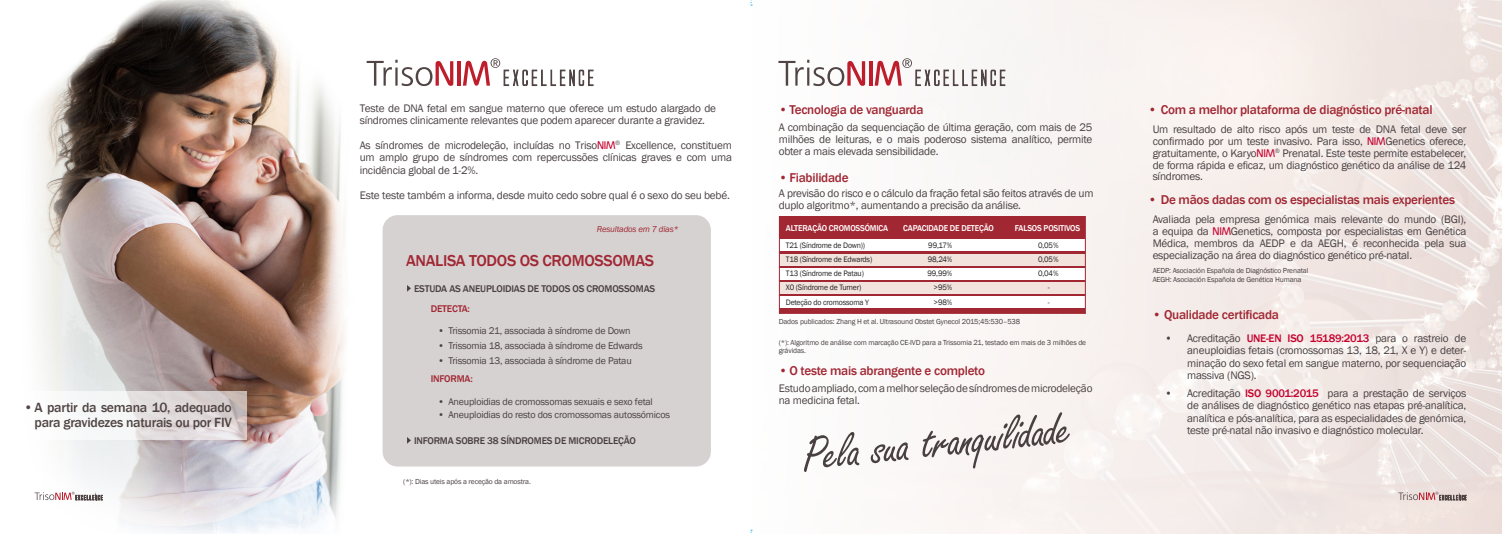
<style>
.page{position:relative;width:1502px;height:534px;background:#fff}
.page>*{position:absolute;margin:0;border:0;box-sizing:border-box;transform-origin:0 0}
.t1{font:52.5px "Freestyle Script";color:#494042}
.t2{font:500 16.25px "Franklin Gothic";letter-spacing:-.02em;color:#a12733}
.t3{font:500 13.75px/15px "Franklin Gothic";letter-spacing:-.02em;color:#504544;text-align:right}
.t4{font:500 13.12px "Franklin Gothic";letter-spacing:-.02em;color:#a12733}
.t5{font:11.25px/11.9px "Franklin Gothic";letter-spacing:-.02em;color:#494042;text-align:justify}
.t6{font:10px "Franklin Gothic";letter-spacing:-.02em;color:#494042}
.t7{font:500 10px "Franklin Gothic";letter-spacing:-.02em;color:#494042}
.t8{font:500 10px "Franklin Gothic";letter-spacing:-.02em;color:#a12733}
.t9{font:500 8.75px "Franklin Gothic";letter-spacing:-.02em;color:#fff;scale:.95 1}
.t10{font:italic 8.75px "Franklin Gothic";letter-spacing:-.02em;color:#a12733}
.t11{font:8.12px "Franklin Gothic";letter-spacing:-.02em;color:#231f20;scale:.95 1}
.t12{font:7.5px/8.8px "Franklin Gothic";letter-spacing:-.02em;color:#494042}
.s1{font-family:"Bauhaus BT Medium";color:#c5002e}
.s2{font-weight:500;color:#c5002e}
</style>
<div class="page">
<img style="left:751px;top:0;width:751px;height:534px">
<hr style="left:869px;top:61px;width:3px;height:25px;background:#be1d2c">
<svg style="left:778px;top:60px;width:87px;height:26px"></svg>
<svg style="left:875px;top:58px;width:130px;height:28px"></svg>
<svg style="left:1398px;top:492px;width:68px;height:8px"></svg>
<img style="left:34px;top:0;width:376px;height:534px">
<div style="left:383px;top:215px;width:328px;height:251px;background:#d6d2d1;border-radius:15px"></div>
<svg style="left:34px;top:391px;width:213px;height:49px"></svg>
<svg style="left:407px;top:285px;width:4px;height:7px"></svg>
<svg style="left:407px;top:437px;width:4px;height:7px"></svg>
<hr style="left:457px;top:61px;width:4px;height:25px;background:#be1d2c">
<svg style="left:367px;top:60px;width:86px;height:26px"></svg>
<svg style="left:463px;top:58px;width:130px;height:28px"></svg>
<svg style="left:35px;top:492px;width:68px;height:8px"></svg>
<div style="left:779px;top:216px;width:306px;height:97px;background:#a12733"></div>
<div style="left:779px;top:296px;width:306px;height:12px;background:#fff"></div>
<div style="left:779px;top:282px;width:306px;height:12px;background:#f2e3dd"></div>
<div style="left:779px;top:268px;width:306px;height:12px;background:#fff"></div>
<div style="left:779px;top:254px;width:306px;height:11px;background:#f2e3dd"></div>
<div style="left:779px;top:240px;width:306px;height:11px;background:#fff"></div>
<div style="left:779px;top:216px;width:307px;height:98px;border:1px solid #a12733"></div>
<p class="t3" style="left:24px;top:400px;width:209px">•A partir da semana 10, adequado para gravidezes naturais ou por FIV</p>
<p class="t5" style="left:360px;top:102px;width:358px;line-height:12.5px">Teste de DNA fetal em sangue materno que oferece um estudo alargado de síndromes clinicamente relevantes que podem aparecer durante a gravidez.</p>
<p class="t5" style="left:360px;top:140px;width:374px;line-height:12.2px">As síndromes de microdeleção, incluídas no Triso<span class="s1">NIM</span><sup>®</sup> Excellence, constituem um amplo grupo de síndromes com repercussões clínicas graves e com uma incidência global de 1-2%.</p>
<p class="t5" style="left:360px;top:189px;width:372px">Este teste também a informa, desde muito cedo sobre qual é o sexo do seu bebé.</p>
<p class="t10" style="left:597px;top:223px;width:83px">Resultados em 7 dias*</p>
<p class="t2" style="left:406px;top:251px;width:249px">ANALISA TODOS OS CROMOSSOMAS</p>
<p class="t8" style="left:431px;top:302px;width:41px">DETECTA:</p>
<p class="t6" style="left:438px;top:325px;width:194px">• Trissomia 21, associada à síndrome de Down</p>
<p class="t6" style="left:438px;top:340px;width:206px">• Trissomia 18, associada à síndrome de Edwards</p>
<p class="t6" style="left:438px;top:354px;width:195px">• Trissomia 13, associada à síndrome de Patau</p>
<p class="t8" style="left:431px;top:373px;width:43px">INFORMA:</p>
<p class="t6" style="left:438px;top:395px;width:217px">• Aneuploidias de cromossomas sexuais e sexo fetal</p>
<p class="t6" style="left:438px;top:408px;width:234px">• Aneuploidias do resto dos cromossomas autossómicos</p>
<p class="t7" style="left:414px;top:282px;width:243px">ESTUDA AS ANEUPLOIDIAS DE TODOS OS CROMOSSOMAS</p>
<p class="t7" style="left:414px;top:434px;width:223px">INFORMA SOBRE 38 SÍNDROMES DE MICRODELEÇÃO</p>
<p class="t12" style="left:403px;top:477px;width:129px">(*): Dias uteis após a receção da amostra.</p>
<p class="t4" style="left:779px;top:101px;width:146px">• Tecnologia de vanguarda</p>
<p class="t5" style="left:779px;top:122px;width:315px">A combinação da sequenciação de última geração, com mais de 25 milhões de leituras, e o mais poderoso sistema analítico, permite obter a mais elevada sensibilidade.</p>
<p class="t4" style="left:779px;top:169px;width:71px">• Fiabilidade</p>
<p class="t5" style="left:779px;top:188px;width:316px">A previsão do risco e o cálculo da fração fetal são feitos através de um</p>
<p class="t5" style="left:779px;top:200px;width:244px">duplo algoritmo*, aumentando a precisão da análise.</p>
<p class="t9" style="left:786px;top:222px;width:109px">ALTERAÇÃO CROMOSSÓMICA</p>
<p class="t9" style="left:903px;top:222px;width:97px">CAPACIDADE DE DETEÇÃO</p>
<p class="t9" style="left:1015px;top:222px;width:70px">FALSOS POSITIVOS</p>
<p class="t11" style="left:786px;top:240px;width:85px">T21 (Síndrome de Down))</p>
<p class="t11" style="left:928px;top:240px;width:27px">99,17%</p>
<p class="t11" style="left:1038px;top:240px;width:23px">0,05%</p>
<p class="t11" style="left:786px;top:254px;width:92px">T18 (Síndrome de Edwards)</p>
<p class="t11" style="left:928px;top:254px;width:27px">98,24%</p>
<p class="t11" style="left:1038px;top:254px;width:23px">0,05%</p>
<p class="t11" style="left:786px;top:268px;width:84px">T13 (Síndrome de Patau)</p>
<p class="t11" style="left:927px;top:268px;width:28px">99,99%</p>
<p class="t11" style="left:1038px;top:268px;width:23px">0,04%</p>
<p class="t11" style="left:786px;top:282px;width:81px">X0 (Síndrome de Turner)</p>
<p class="t11" style="left:933px;top:282px;width:21px">&gt;95%</p>
<p class="t11" style="left:1048px;top:282px;width:4px">-</p>
<p class="t11" style="left:786px;top:297px;width:89px">Deteção do cromossoma Y</p>
<p class="t11" style="left:933px;top:297px;width:21px">&gt;98%</p>
<p class="t11" style="left:1048px;top:297px;width:4px">-</p>
<p class="t12" style="left:779px;top:318px;width:243px">Dados publicados: Zhang H et al. Ultrasound Obstet Gynecol 2015;45:530–538</p>
<p class="t12" style="left:779px;top:338px;width:309px">(*): Algoritmo de análise com marcação CE-IVD para a Trissomia 21, testado em mais de 3 milhões de grávidas.</p>
<p class="t4" style="left:779px;top:362px;width:208px">• O teste mais abrangente e completo</p>
<p class="t5" style="left:779px;top:382px;width:315px">Estudo ampliado, com a melhor seleção de síndromes de microdeleção na medicina fetal.</p>
<p class="t1" style="left:799px;top:427px;width:272px;rotate:-6deg">Pela sua tranquilidade</p>
<p class="t4" style="left:1148px;top:101px;width:286px">• Com a melhor plataforma de diagnóstico pré-natal</p>
<p class="t5" style="left:1152px;top:123px;width:315px">Um resultado de alto risco após um teste de DNA fetal deve ser confirmado por um teste invasivo. Para isso, <span class="s1">NIM</span>Genetics oferece, gratuitamente, o Karyo<span class="s1">NIM</span><sup>®</sup> Prenatal. Este teste permite estabelecer, de forma rápida e eficaz, um diagnóstico genético da análise de 124 síndromes.</p>
<p class="t4" style="left:1148px;top:192px;width:308px">• De mãos dadas com os especialistas mais experientes</p>
<p class="t5" style="left:1152px;top:214px;width:315px">Avaliada pela empresa genómica mais relevante do mundo (BGI), a equipa da <span class="s1">NIM</span>Genetics, composta por especialistas em Genética Médica, membros da AEDP e da AEGH, é reconhecida pela sua especialização na área do diagnóstico genético pré-natal.</p>
<p class="t12" style="left:1152px;top:266px;width:157px">AEDP: Asociación Española de Diagnóstico Prenatal</p>
<p class="t12" style="left:1152px;top:275px;width:150px">AEGH: Asociación Española de Genética Humana</p>
<p class="t4" style="left:1152px;top:307px;width:128px">• Qualidade certificada</p>
<p class="t5" style="left:1187px;top:332px;width:281px;line-height:12.5px;text-indent:-22px">• Acreditação <span class="s2">UNE-EN ISO 15189:2013</span> para o rastreio de aneuploidias fetais (cromossomas 13, 18, 21, X e Y) e deter&shy;minação do sexo fetal em sangue materno, por sequenciação massiva (NGS).</p>
<p class="t5" style="left:1187px;top:387px;width:281px;line-height:12.5px;text-indent:-22px">• Acreditação <span class="s2">ISO 9001:2015</span> para a prestação de serviços de análises de diagnóstico genético nas etapas pré-analítica, analítica e pós-analítica, para as especialidades de genómica, teste pré-natal não invasivo e diagnóstico molecular.</p>
</div>
